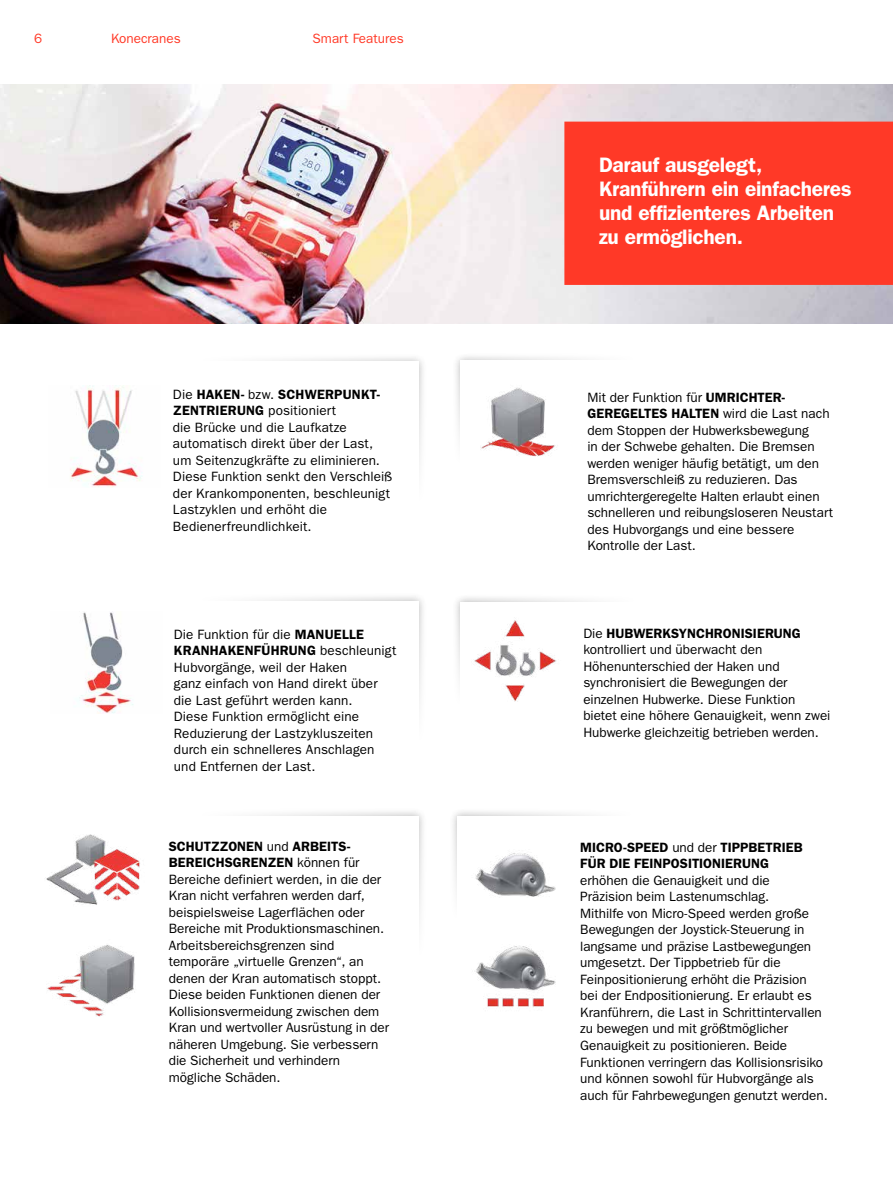
<style>
.page{position:relative;width:893px;height:1191px;background:#fff}
.page>*{position:absolute;margin:0;border:0;box-sizing:border-box;transform-origin:0 0}
.t1{font:600 21px/24px "ITC Franklin Gothic Std";letter-spacing:-.01em;color:#fff}
.t2{font:13.5px/16.5px "ITC Franklin Gothic Std";color:#000}
.t3{font:600 13.5px/16.5px "ITC Franklin Gothic Std";color:#000}
.t4{font:13.5px "ITC Franklin Gothic Std";color:#ff3927}
.s1{font-weight:600}
.s2{font-weight:400}
</style>
<div class="page">
<div style="left:76px;top:592px;width:351px;height:182px;background:#000;opacity:.38"></div>
<div style="left:84px;top:601px;width:335px;height:165px;background:#fff"></div>
<div style="left:76px;top:807px;width:351px;height:182px;background:#000;opacity:.38"></div>
<div style="left:84px;top:816px;width:335px;height:165px;background:#fff"></div>
<div style="left:76px;top:353px;width:351px;height:182px;background:#000;opacity:.38"></div>
<div style="left:84px;top:362px;width:335px;height:165px;background:#fff"></div>
<div style="left:452px;top:593px;width:351px;height:182px;background:#000;opacity:.38"></div>
<div style="left:460px;top:602px;width:335px;height:165px;background:#fff"></div>
<img style="left:474px;top:620px;width:82px;height:82px">
<div style="left:449px;top:807px;width:351px;height:182px;background:#000;opacity:.38"></div>
<div style="left:457px;top:816px;width:335px;height:165px;background:#fff"></div>
<img style="left:475px;top:853px;width:81px;height:44px">
<img style="left:0;top:84px;width:893px;height:239px">
<img style="left:480px;top:387px;width:75px;height:70px">
<img style="left:46px;top:818px;width:94px;height:107px">
<img style="left:459px;top:946px;width:112px;height:61px">
<div style="left:564px;top:122px;width:329px;height:163px;background:#ff3927"></div>
<img style="left:70px;top:385px;width:72px;height:102px">
<img style="left:76px;top:611px;width:58px;height:102px">
<img style="left:47px;top:929px;width:99px;height:88px">
<p class="t4" style="left:34px;top:31px;width:10px">6</p>
<p class="t4" style="left:111px;top:31px;width:71px">Konecranes</p>
<p class="t4" style="left:313px;top:31px;width:93px">Smart Features</p>
<h1 class="t1" style="left:599px;top:153px;width:254px">Darauf ausgelegt,<br>Kranführern ein einfacheres und effizienteres Arbeiten zu ermöglichen.</h1>
<p class="t2" style="left:173px;top:386px;width:221px">Die <span class="s1">HAKEN-</span> bzw. <span class="s1">SCHWERPUNKT-<br>ZENTRIERUNG</span> positioniert<br>die Brücke und die Laufkatze automatisch direkt über der Last, um Seitenzugkräfte zu eliminieren.<br>Diese Funktion senkt den Verschleiß der Krankomponenten, beschleunigt<br>Lastzyklen und erhöht die<br>Bedienerfreundlichkeit.</p>
<p class="t2" style="left:587px;top:389px;width:247px">Mit der Funktion für <span class="s1">UMRICHTER-GEREGELTES HALTEN</span> wird die Last nach dem Stoppen der Hubwerksbewegung<br>in der Schwebe gehalten. Die Bremsen werden weniger häufig betätigt, um den Bremsverschleiß zu reduzieren. Das umrichtergeregelte Halten erlaubt einen schnelleren und reibungsloseren Neustart des Hubvorgangs und eine bessere Kontrolle der Last.</p>
<p class="t2" style="left:174px;top:626px;width:224px">Die Funktion für die <span class="s1">MANUELLE<br>KRANHAKENFÜHRUNG</span> beschleunigt<br>Hubvorgänge, weil der Haken<br>ganz einfach von Hand direkt über die Last geführt werden kann.<br>Diese Funktion ermöglicht eine<br>Reduzierung der Lastzykluszeiten durch ein schnelleres Anschlagen und Entfernen der Last.</p>
<p class="t2" style="left:583px;top:625px;width:249px">Die <span class="s1">HUBWERKSYNCHRONISIERUNG </span>kontrolliert und überwacht den Höhenunterschied der Haken und synchronisiert die Bewegungen der einzelnen Hubwerke. Diese Funktion bietet eine höhere Genauigkeit, wenn zwei Hubwerke gleichzeitig betrieben werden.</p>
<p class="t2" style="left:169px;top:838px;width:222px"><span class="s1">SCHUTZZONEN</span> und <span class="s1">ARBEITS-<br>BEREICHSGRENZEN</span> können für<br>Bereiche definiert werden, in die der<br>Kran nicht verfahren werden darf, beispielsweise Lagerflächen oder<br>Bereiche mit Produktionsmaschinen.<br>Arbeitsbereichsgrenzen sind temporäre „virtuelle Grenzen“, an denen der Kran automatisch stoppt.<br>Diese beiden Funktionen dienen der<br>Kollisionsvermeidung zwischen dem<br>Kran und wertvoller Ausrüstung in der näheren Umgebung. Sie verbessern die Sicherheit und verhindern mögliche Schäden.</p>
<p class="t3" style="left:580px;top:839px;width:224px">MICRO-SPEED <span class="s2">und der</span> TIPPBETRIEB<br>FÜR DIE FEINPOSITIONIERUNG</p>
<p class="t2" style="left:580px;top:872px;width:249px">erhöhen die Genauigkeit und die<br>Präzision beim Lastenumschlag.<br>Mithilfe von Micro-Speed werden große Bewegungen der Joystick-Steuerung in langsame und präzise Lastbewegungen umgesetzt. Der Tippbetrieb für die Feinpositionierung erhöht die Präzision bei der Endpositionierung. Er erlaubt es Kranführern, die Last in Schrittintervallen zu bewegen und mit größtmöglicher Genauigkeit zu positionieren. Beide Funktionen verringern das Kollisionsrisiko und können sowohl für Hubvorgänge als auch für Fahrbewegungen genutzt werden.</p>
</div>
